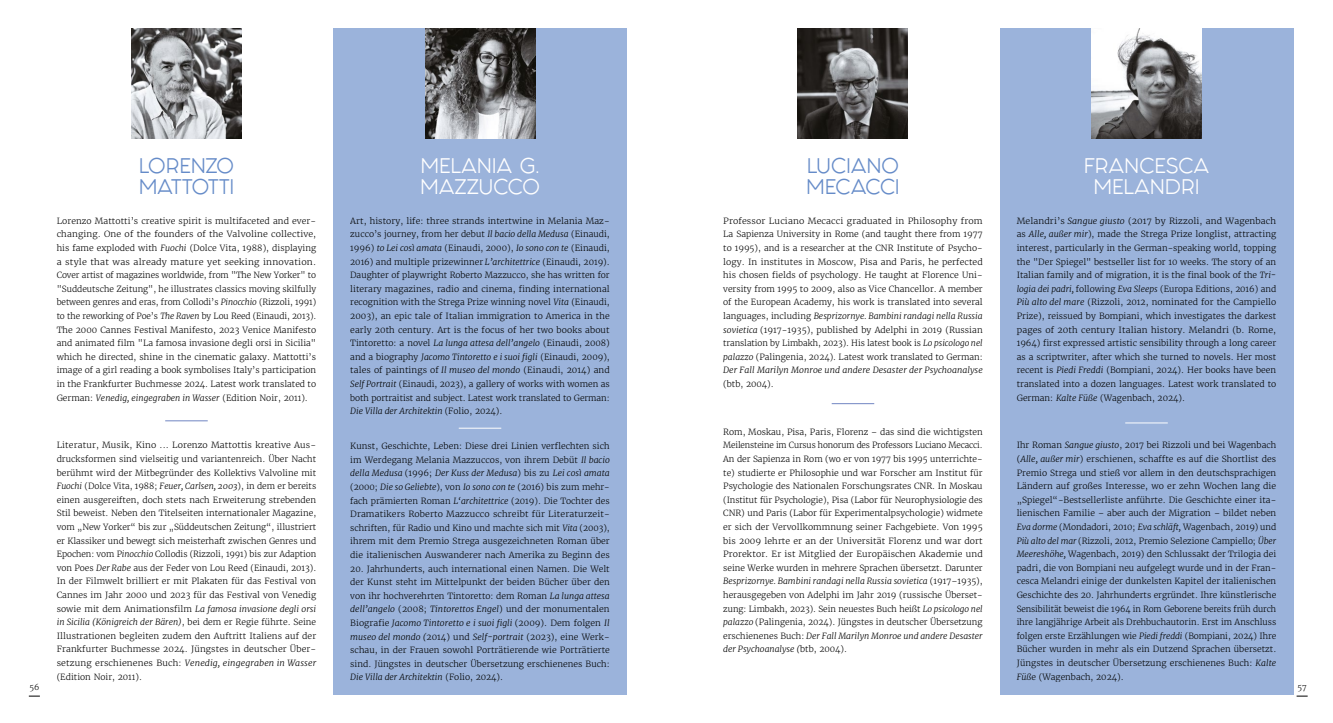
<style>
.page{position:relative;width:1333px;height:723px;background:#fff}
.page>*{position:absolute;margin:0;border:0;box-sizing:border-box;transform-origin:0 0}
.t1{font:17.9px/21.5px "Fashion Fetish";letter-spacing:.005em;color:#fff;text-align:center}
.t2{font:17.9px/21.5px "Fashion Fetish";letter-spacing:-.005em;color:#658bc8}
.t3{font:300 8.5px/13.6px "Merriweather";color:#000;text-align:justify}
.t4{font:300 8.5px/13.6px "Merriweather";color:#000;text-align:justify;scale:1.04 1}
.t5{font:300 8px "Merriweather";color:#000}
.s1{font-style:italic}
</style>
<div class="page">
<div style="left:333px;top:28px;width:293px;height:666px;background:#9bb3db"></div>
<div style="left:999px;top:28px;width:294px;height:666px;background:#9bb3db"></div>
<hr style="left:1125px;top:423px;width:42px;height:1px;background:#fff">
<hr style="left:831px;top:403px;width:43px;height:1px;background:#7186c2">
<hr style="left:459px;top:428px;width:42px;height:1px;background:#fff">
<hr style="left:165px;top:420px;width:43px;height:1px;background:#7186c2">
<img style="left:1091px;top:28px;width:110px;height:110px">
<img style="left:798px;top:28px;width:110px;height:110px">
<img style="left:425px;top:28px;width:110px;height:110px">
<img style="left:131px;top:28px;width:110px;height:110px">
<h1 class="t2" style="left:139px;top:155px;width:97px">LORENZO<br>MATTOTTI</h1>
<h1 class="t1" style="left:420px;top:155px;width:121px;text-align:left">MELANIA G.<br>MAZZUCCO</h1>
<h1 class="t2" style="left:806px;top:155px;width:95px">LUCIANO<br>MECACCI</h1>
<h1 class="t1" style="left:1083px;top:155px;width:127px">FRANCESCA<br>MELANDRI</h1>
<p class="t3" style="left:57px;top:214px;width:261px">Lorenzo Mattotti’s creative spirit is multifaceted and ever&shy;changing. One of the founders of the Valvoline collective, his fame exploded with <span class="s1">Fuochi</span> (Dolce Vita, 1988), displaying a style that was already mature yet seeking innovation.<br>Cover artist of magazines worldwide, from "The New Yorker" to "Suddeutsche Zeitung", he illustrates classics moving skilfully between genres and eras, from Collodi’s <span class="s1">Pinocchio</span> (Rizzoli, 1991) to the reworking of Poe’s <span class="s1">The Raven</span> by Lou Reed (Einaudi, 2013).<br>The 2000 Cannes Festival Manifesto, 2023 Venice Manifesto and animated film "La famosa invasione degli orsi in Sicilia" which he directed, shine in the cinematic galaxy. Mattotti’s image of a girl reading a book symbolises Italy’s participation in the Frankfurter Buchmesse 2024. Latest work translated to German: <span class="s1">Venedig, eingegraben in Wasser</span> (Edition Noir, 2011).</p>
<p class="t3" style="left:57px;top:438px;width:261px">Literatur, Musik, Kino ... Lorenzo Mattottis kreative Aus&shy;drucksformen sind vielseitig und variantenreich. Über Nacht berühmt wird der Mitbegründer des Kollektivs Valvoline mit <span class="s1">Fuochi</span> (Dolce Vita, 1988; <span class="s1">Feuer, Carlsen, 2003</span>), in dem er bereits einen ausgereiften, doch stets nach Erweiterung strebenden Stil beweist. Neben den Titelseiten internationaler Magazine, vom „New Yorker“ bis zur „Süddeutschen Zeitung“, illustriert er Klassiker und bewegt sich meisterhaft zwischen Genres und Epochen: vom P<span class="s1">inocchio</span> Collodis (Rizzoli, 1991) bis zur Adaption von Poes <span class="s1">Der Rabe</span> aus der Feder von Lou Reed (Einaudi, 2013).<br>In der Filmwelt brilliert er mit Plakaten für das Festival von Cannes im Jahr 2000 und 2023 für das Festival von Venedig sowie mit dem Animationsfilm <span class="s1">La famosa invasione degli orsi in Sicilia (Königreich der Bären)</span>, bei dem er Regie führte. Seine Illustrationen begleiten zudem den Auftritt Italiens auf der Frankfurter Buchmesse 2024. Jüngstes in deutscher Über&shy;setzung erschienenes Buch: <span class="s1">Venedig, eingegraben in Wasser </span>(Edition Noir, 2011).</p>
<p class="t4" style="left:1016px;top:214px;width:251px">Melandri’s <span class="s1">Sangue giusto</span> (2017 by Rizzoli, and Wagenbach as <span class="s1">Alle, außer mir</span>), made the Strega Prize longlist, attracting interest, particularly in the German-speaking world, topping the "Der Spiegel" bestseller list for 10 weeks. The story of an Italian family and of migration, it is the final book of the <span class="s1">Tri&shy;logia dei padri,</span> following <span class="s1">Eva Sleeps</span> (Europa Editions, 2016) and <span class="s1">Più alto del mare</span> (Rizzoli, 2012, nominated for the Campiello Prize), reissued by Bompiani, which investigates the darkest pages of 20th century Italian history. Melandri (b. Rome, 1964) first expressed artistic sensibility through a long career as a scriptwriter, after which she turned to novels. Her most recent is <span class="s1">Piedi Freddi</span> (Bompiani, 2024). Her books have been translated into a dozen languages. Latest work translated to German: <span class="s1">Kalte Füße</span> (Wagenbach, 2024).</p>
<p class="t3" style="left:1016px;top:438px;width:261px">Ihr Roman <span class="s1">Sangue giusto</span>, 2017 bei Rizzoli und bei Wagenbach (<span class="s1">Alle, außer mir</span>) erschienen, schaffte es auf die Shortlist des Premio Strega und stieß vor allem in den deutschsprachigen Ländern auf großes Interesse, wo er zehn Wochen lang die „Spiegel“-Bestsellerliste anführte. Die Geschichte einer ita&shy;lienischen Familie – aber auch der Migration – bildet neben <span class="s1">Eva dorme</span> (Mondadori, 2010; <span class="s1">Eva schläft,</span> Wagenbach, 2019) und <span class="s1">Più alto del mar</span> (Rizzoli, 2012, Premio Selezione Campiello; <span class="s1">Über Meereshöhe,</span> Wagenbach, 2019) den Schlussakt der Trilogia dei padri, die von Bompiani neu aufgelegt wurde und in der Fran&shy;cesca Melandri einige der dunkelsten Kapitel der italienischen Geschichte des 20. Jahrhunderts ergründet. Ihre künstlerische Sensibilität beweist die 1964 in Rom Geborene bereits früh durch ihre langjährige Arbeit als Drehbuchautorin. Erst im Anschluss folgen erste Erzählungen wie <span class="s1">Piedi freddi</span> (Bompiani, 2024) Ihre Bücher wurden in mehr als ein Dutzend Sprachen übersetzt.<br>Jüngstes in deutscher Übersetzung erschienenes Buch: <span class="s1">Kalte Füß</span>e (Wagenbach, 2024).</p>
<p class="t3" style="left:350px;top:214px;width:261px">Art, history, life: three strands intertwine in Melania Maz&shy;zucco’s journey, from her debut <span class="s1">Il bacio della Medusa</span> (Einaudi, 1996) <span class="s1">to Lei così amata</span> (Einaudi, 2000), <span class="s1">Io sono con te</span> (Einaudi, 2016) and multiple prizewinner <span class="s1">L’architettrice</span> (Einaudi, 2019).<br>Daughter of playwright Roberto Mazzucco, she has written for literary magazines, radio and cinema, finding international recognition with the Strega Prize winning novel <span class="s1">Vita</span> (Einaudi, 2003), an epic tale of Italian immigration to America in the early 20th century. Art is the focus of her two books about Tintoretto: a novel <span class="s1">La lunga attesa dell’angelo</span> (Einaudi, 2008) and a biography <span class="s1">Jacomo Tintoretto e i suoi figli</span> (Einaudi, 2009), tales of paintings of <span class="s1">Il museo del mondo</span> (Einaudi, 2014) and <span class="s1">Self Portrait</span> (Einaudi, 2023), a gallery of works with women as both portraitist and subject. Latest work translated to German:<br><span class="s1">Die Villa der Architektin</span> (Folio, 2024).</p>
<p class="t3" style="left:350px;top:439px;width:261px">Kunst, Geschichte, Leben: Diese drei Linien verflechten sich im Werdegang Melania Mazzuccos, von ihrem Debüt <span class="s1">Il bacio della Medusa</span> (1996; <span class="s1">Der Kuss der Medusa</span>) bis zu <span class="s1">Lei così amata </span>(2000; <span class="s1">Die so Geliebte</span>), von <span class="s1">Io sono con te</span> (2016) bis zum mehr&shy;fach prämierten Roman <span class="s1">L‘architettrice</span> (2019). Die Tochter des Dramatikers Roberto Mazzucco schreibt für Literaturzeit&shy;schriften, für Radio und Kino und machte sich mit <span class="s1">Vita</span> (2003), ihrem mit dem Premio Strega ausgezeichneten Roman über die italienischen Auswanderer nach Amerika zu Beginn des</p>
<p class="t3" style="left:350px;top:562px;width:261px">20. Jahrhunderts, auch international einen Namen. Die Welt der Kunst steht im Mittelpunkt der beiden Bücher über den von ihr hochverehrten Tintoretto: dem Roman <span class="s1">La lunga attesa dell’angelo</span> (2008; <span class="s1">Tintorettos Engel</span>) und der monumentalen Biografie <span class="s1">Jacomo Tintoretto e i suoi figli</span> (2009). Dem folgen <span class="s1">Il museo del mondo (</span>2014) und <span class="s1">Self-portrait</span> (2023), eine Werk&shy;schau, in der Frauen sowohl Porträtierende wie Porträtierte sind. Jüngstes in deutscher Übersetzung erschienenes Buch:<br><span class="s1">Die Villa der Architektin</span> (Folio, 2024).</p>
<p class="t4" style="left:723px;top:214px;width:251px">Professor Luciano Mecacci graduated in Philosophy from La Sapienza University in Rome (and taught there from 1977 to 1995), and is a researcher at the CNR Institute of Psycho&shy;logy. In institutes in Moscow, Pisa and Paris, he perfected his chosen fields of psychology. He taught at Florence Uni&shy;versity from 1995 to 2009, also as Vice Chancellor. A member of the European Academy, his work is translated into several languages, including <span class="s1">Besprizornye. Bambini randagi nella Russia sovietica</span> (1917-1935), published by Adelphi in 2019 (Russian translation by Limbakh, 2023). His latest book is <span class="s1">Lo psicologo nel palazzo</span> (Palingenia, 2024). Latest work translated to German:<br><span class="s1">Der Fall Marilyn Monroe und andere Desaster der Psychoanalyse</span></p>
<p class="t3" style="left:723px;top:377px;width:52px">(btb, 2004).</p>
<p class="t3" style="left:723px;top:425px;width:261px">Rom, Moskau, Pisa, Paris, Florenz – das sind die wichtigsten Meilensteine im Cursus honorum des Professors Luciano Mecacci.<br>An der Sapienza in Rom (wo er von 1977 bis 1995 unterrichte&shy;te) studierte er Philosophie und war Forscher am Institut für Psychologie des Nationalen Forschungsrates CNR. In Moskau (Institut für Psychologie), Pisa (Labor für Neurophysiologie des CNR) und Paris (Labor für Experimentalpsychologie) widmete er sich der Vervollkommnung seiner Fachgebiete. Von 1995 bis 2009 lehrte er an der Universität Florenz und war dort Prorektor. Er ist Mitglied der Europäischen Akademie und seine Werke wurden in mehrere Sprachen übersetzt. Darunter <span class="s1">Besprizornye. Bambini randagi nella Russia sovietica</span> (1917–1935), herausgegeben von Adelphi im Jahr 2019 (russische Überset&shy;zung: Limbakh, 2023). Sein neuestes Buch heißt <span class="s1">Lo psicologo nel palazzo</span> (Palingenia, 2024). Jüngstes in deutscher Übersetzung erschienenes Buch: <span class="s1">Der Fall Marilyn Monroe und andere Desaster der Psychoanalyse (</span>btb, 2004).</p>
<p class="t5" style="left:29px;top:682px;width:11px">56</p>
<p class="t5" style="left:1297px;top:682px;width:11px">57</p>
</div>
